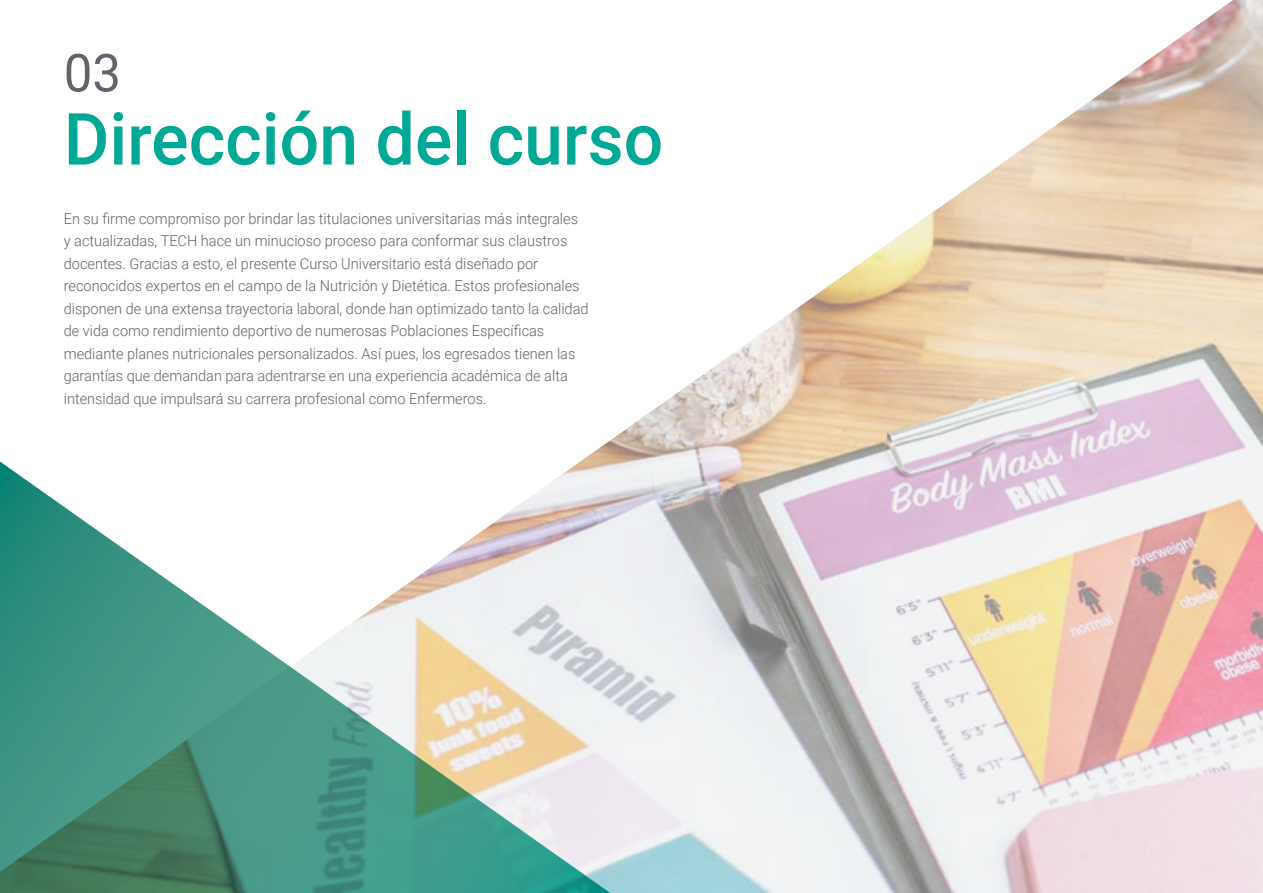
<style>
.page{position:relative;width:1263px;height:893px;background:#fff}
.page>*{position:absolute;margin:0;border:0;box-sizing:border-box;transform-origin:0 0}
.t1{font:500 72px "Roboto";color:#00a996}
.t2{font:52.5px "Roboto";color:#61646a}
.t3{font:300 15px/22.5px "Roboto";color:#61646a}
</style>
<div class="page">
<img style="left:602px;top:0;width:661px;height:893px">
<svg style="left:0;top:446px;width:640px;height:447px"></svg>
<h2 class="t2" style="left:64px;top:36px;width:59px">03</h2>
<h1 class="t1" style="left:64px;top:89px;width:601px">Dirección del curso</h1>
<p class="t3" style="left:64px;top:207px;width:526px">En su firme compromiso por brindar las titulaciones universitarias más integrales y actualizadas, TECH hace un minucioso proceso para conformar sus claustros docentes. Gracias a esto, el presente Curso Universitario está diseñado por reconocidos expertos en el campo de la Nutrición y Dietética. Estos profesionales disponen de una extensa trayectoria laboral, donde han optimizado tanto la calidad de vida como rendimiento deportivo de numerosas Poblaciones Específicas mediante planes nutricionales personalizados. Así pues, los egresados tienen las garantías que demandan para adentrarse en una experiencia académica de alta intensidad que impulsará su carrera profesional como Enfermeros.</p>
</div>
